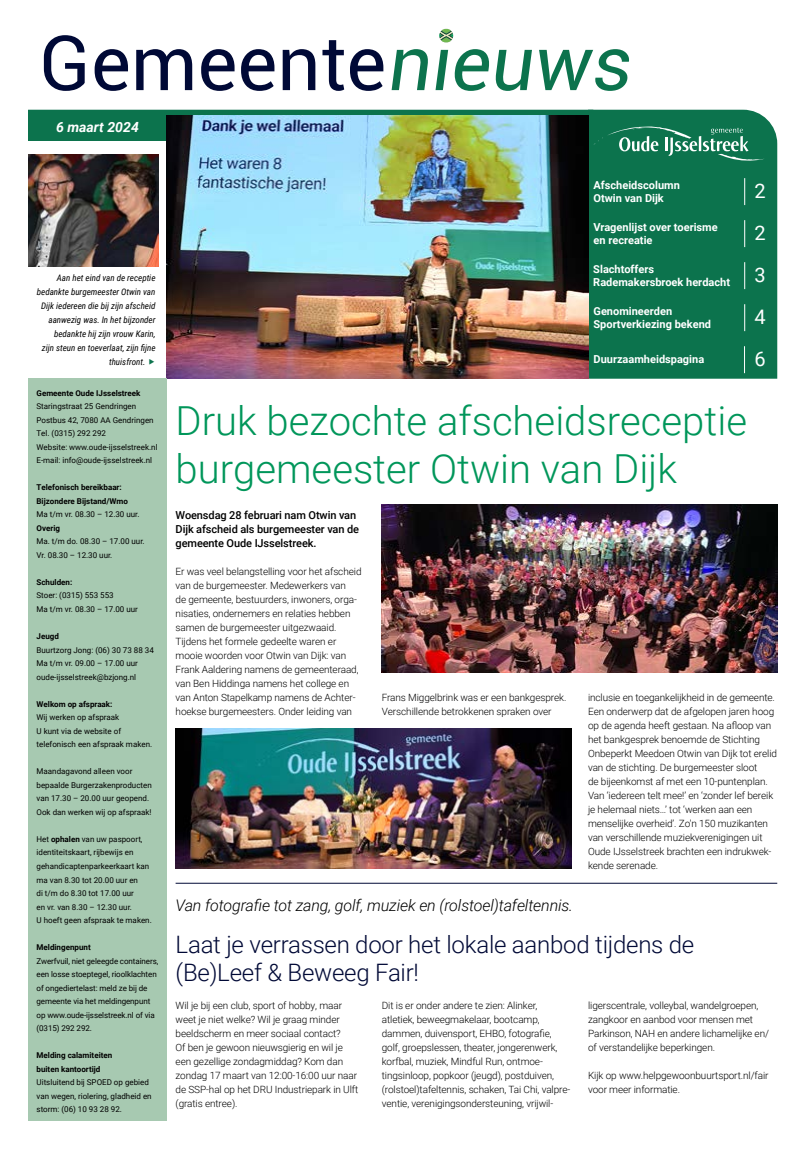
<style>
.page{position:relative;width:806px;height:1149px;background:#fff}
.page>*{position:absolute;margin:0;border:0;box-sizing:border-box;transform-origin:0 0}
.OIJ_hoofdkop_groen{font:300 40px/48px "Roboto";color:#00965a}
.OIJ_kop_klein{font:300 24px/28px "Roboto";letter-spacing:-.01em;color:#000936}
.OIJ_inhoudsopgave_cijfer{font:20px "Roboto";color:#fff}
.OIJ_chapeau{font:italic 300 16px "Roboto";letter-spacing:-.01em;color:#000}
.OIJ_datum{font:italic 700 14px "Roboto";color:#fff}
.OIJ_inhoudsopgave{font:700 11px "Roboto";color:#fff}
.OIJ_intro{font:500 11px/14px "Roboto";letter-spacing:-.01em;color:#000}
.OIJ_platte_tekst{font:300 10px/14px "Roboto";letter-spacing:-.01em;color:#000}
.OIJ_foto-bijschrift{font:italic 9px "Roboto Condensed";color:#000}
.OIJ_colofon_plat{font:8px/13.5px "Roboto";color:#000}
.OIJ_colofon_kopje{font:700 8px "Roboto";color:#000}
.s1{font-weight:700}
</style>
<div class="page">
<svg style="left:391px;top:49px;width:238px;height:42px"></svg>
<svg style="left:44px;top:35px;width:339px;height:56px"></svg>
<svg style="left:439px;top:29px;width:14px;height:14px"></svg>
<div style="left:28px;top:110px;width:565px;height:5px;background:#0c734d"></div>
<div style="left:28px;top:110px;width:139px;height:30px;background:#0c734d"></div>
<div style="left:587px;top:110px;width:189px;height:268px;background:#0c734d"></div>
<svg style="left:593px;top:126px;width:171px;height:35px;background:#308767"></svg>
<svg style="left:743px;top:220px;width:1px;height:27px"></svg>
<svg style="left:743px;top:178px;width:1px;height:27px"></svg>
<svg style="left:743px;top:346px;width:1px;height:27px"></svg>
<svg style="left:743px;top:262px;width:1px;height:27px"></svg>
<svg style="left:743px;top:304px;width:1px;height:27px"></svg>
<img style="left:167px;top:115px;width:420px;height:263px">
<img style="left:381px;top:504px;width:395px;height:168px">
<img style="left:28px;top:154px;width:130px;height:112px">
<img style="left:175px;top:728px;width:395px;height:140px">
<div style="left:28px;top:378px;width:139px;height:742px;background:#a7c9b1"></div>
<hr style="left:175px;top:882px;width:601px;height:1px;background:#000936">
<p class="OIJ_datum" style="left:56px;top:118px;width:84px">6 maart 2024</p>
<p class="OIJ_foto-bijschrift" style="left:57px;top:271px;width:100px">Aan het eind van de receptie</p>
<p class="OIJ_foto-bijschrift" style="left:37px;top:285px;width:120px">bedankte burgemeester Otwin van</p>
<p class="OIJ_foto-bijschrift" style="left:41px;top:299px;width:116px">Dijk iedereen die bij zijn afscheid</p>
<p class="OIJ_foto-bijschrift" style="left:48px;top:313px;width:108px">aanwezig was. In het bijzonder</p>
<p class="OIJ_foto-bijschrift" style="left:54px;top:327px;width:103px">bedankte hij zijn vrouw Karin,</p>
<p class="OIJ_foto-bijschrift" style="left:42px;top:341px;width:115px">zijn steun en toeverlaat, zijn fijne</p>
<p class="OIJ_foto-bijschrift" style="left:109px;top:355px;width:38px">thuisfront.</p>
<p class="OIJ_colofon_kopje" style="left:37px;top:387px;width:105px">Gemeente Oude IJsselstreek</p>
<p class="OIJ_colofon_plat" style="left:37px;top:399px;width:101px">Staringstraat 25 Gendringen</p>
<p class="OIJ_colofon_plat" style="left:37px;top:413px;width:119px">Postbus 42, 7080 AA Gendringen</p>
<p class="OIJ_colofon_plat" style="left:37px;top:426px;width:71px">Tel. (0315) 292 292</p>
<p class="OIJ_colofon_plat" style="left:37px;top:440px;width:122px">Website: www.oude-ijsselstreek.nl</p>
<p class="OIJ_colofon_plat" style="left:37px;top:453px;width:117px">E-mail: info@oude-ijsselstreek.nl</p>
<p class="OIJ_colofon_kopje" style="left:37px;top:482px;width:87px">Telefonisch bereikbaar:</p>
<p class="OIJ_colofon_kopje" style="left:37px;top:495px;width:93px">Bijzondere Bijstand/Wmo</p>
<p class="OIJ_colofon_plat" style="left:37px;top:507px;width:104px">Ma t/m vr. 08.30 – 12.30 uur.</p>
<p class="OIJ_colofon_kopje" style="left:37px;top:522px;width:25px">Overig</p>
<p class="OIJ_colofon_plat" style="left:37px;top:534px;width:109px">Ma. t/m do. 08.30 – 17.00 uur.</p>
<p class="OIJ_colofon_plat" style="left:37px;top:548px;width:77px">Vr. 08.30 – 12.30 uur.</p>
<p class="OIJ_colofon_kopje" style="left:37px;top:576px;width:37px">Schulden:</p>
<p class="OIJ_colofon_plat" style="left:37px;top:588px;width:79px">Stoer: (0315) 553 553</p>
<p class="OIJ_colofon_plat" style="left:37px;top:602px;width:103px">Ma t/m vr. 08.30 – 17.00 uur</p>
<p class="OIJ_colofon_kopje" style="left:37px;top:630px;width:24px">Jeugd</p>
<p class="OIJ_colofon_plat" style="left:37px;top:642px;width:119px">Buurtzorg Jong: (06) 30 73 88 34</p>
<p class="OIJ_colofon_plat" style="left:37px;top:656px;width:103px">Ma t/m vr. 09.00 – 17.00 uur</p>
<p class="OIJ_colofon_plat" style="left:37px;top:669px;width:101px">oude-ijsselstreek@bzjong.nl</p>
<p class="OIJ_colofon_kopje" style="left:37px;top:698px;width:77px">Welkom op afspraak:</p>
<p class="OIJ_colofon_plat" style="left:37px;top:710px;width:84px">Wij werken op afspraak</p>
<p class="OIJ_colofon_plat" style="left:37px;top:723px;width:86px">U kunt via de website of</p>
<p class="OIJ_colofon_plat" style="left:37px;top:737px;width:117px">telefonisch een afspraak maken.</p>
<p class="OIJ_colofon_plat" style="left:37px;top:764px;width:97px">Maandagavond alleen voor</p>
<p class="OIJ_colofon_plat" style="left:37px;top:778px;width:117px">bepaalde Burgerzakenproducten</p>
<p class="OIJ_colofon_plat" style="left:37px;top:791px;width:114px">van 17.30 – 20.00 uur geopend.</p>
<p class="OIJ_colofon_plat" style="left:37px;top:805px;width:116px">Ook dan werken wij op afspraak!</p>
<p class="OIJ_colofon_plat" style="left:37px;top:832px;width:107px">Het <span class="s1">ophalen</span> van uw paspoort,</p>
<p class="OIJ_colofon_plat" style="left:37px;top:845px;width:98px">identiteitskaart, rijbewijs en</p>
<p class="OIJ_colofon_plat" style="left:37px;top:859px;width:114px">gehandicaptenparkeerkaart kan</p>
<p class="OIJ_colofon_plat" style="left:37px;top:872px;width:103px">ma van 8.30 tot 20.00 uur en</p>
<p class="OIJ_colofon_plat" style="left:37px;top:886px;width:99px">di t/m do 8.30 tot 17.00 uur</p>
<p class="OIJ_colofon_plat" style="left:37px;top:899px;width:97px">en vr. van 8.30 – 12.30 uur.</p>
<p class="OIJ_colofon_plat" style="left:37px;top:913px;width:117px">U hoeft geen afspraak te maken.</p>
<p class="OIJ_colofon_kopje" style="left:37px;top:941px;width:56px">Meldingenpunt</p>
<p class="OIJ_colofon_plat" style="left:37px;top:953px;width:123px">Zwerfvuil, niet geleegde containers, een losse stoeptegel, rioolklachten of ongediertelast: meld ze bij de gemeente via het meldingenpunt op www.oude-ijsselstreek.nl of via (0315) 292 292.</p>
<p class="OIJ_colofon_kopje" style="left:37px;top:1049px;width:77px">Melding calamiteiten</p>
<p class="OIJ_colofon_kopje" style="left:37px;top:1063px;width:65px">buiten kantoortijd</p>
<p class="OIJ_colofon_plat" style="left:37px;top:1075px;width:114px">Uitsluitend bij SPOED op gebied</p>
<p class="OIJ_colofon_plat" style="left:37px;top:1088px;width:117px">van wegen, riolering, gladheid en</p>
<p class="OIJ_colofon_plat" style="left:37px;top:1102px;width:87px">storm: (06) 10 93 28 92.</p>
<p class="OIJ_inhoudsopgave" style="left:593px;top:177px;width:88px">Afscheidscolumn</p>
<p class="OIJ_inhoudsopgave" style="left:593px;top:190px;width:72px">Otwin van Dijk</p>
<p class="OIJ_inhoudsopgave_cijfer" style="left:754px;top:177px;width:13px">2</p>
<p class="OIJ_inhoudsopgave" style="left:593px;top:219px;width:126px">Vragenlijst over toerisme</p>
<p class="OIJ_inhoudsopgave" style="left:593px;top:232px;width:60px">en recreatie</p>
<p class="OIJ_inhoudsopgave_cijfer" style="left:754px;top:219px;width:13px">2</p>
<p class="OIJ_inhoudsopgave" style="left:593px;top:261px;width:62px">Slachtoffers</p>
<p class="OIJ_inhoudsopgave" style="left:593px;top:274px;width:138px">Rademakersbroek herdacht</p>
<p class="OIJ_inhoudsopgave" style="left:593px;top:303px;width:80px">Genomineerden</p>
<p class="OIJ_inhoudsopgave" style="left:593px;top:316px;width:119px">Sportverkiezing bekend</p>
<p class="OIJ_inhoudsopgave_cijfer" style="left:754px;top:261px;width:13px">3</p>
<p class="OIJ_inhoudsopgave_cijfer" style="left:754px;top:303px;width:13px">4</p>
<p class="OIJ_inhoudsopgave" style="left:593px;top:352px;width:112px">Duurzaamheidspagina</p>
<p class="OIJ_inhoudsopgave_cijfer" style="left:753px;top:345px;width:13px">6</p>
<h1 class="OIJ_hoofdkop_groen" style="left:175px;top:395px;width:572px">Druk bezochte afscheidsreceptie burgemeester Otwin van Dijk</h1>
<p class="OIJ_intro" style="left:175px;top:507px;width:185px">Woensdag 28 februari nam Otwin van<br>Dijk afscheid als burgemeester van de gemeente Oude IJsselstreek.</p>
<p class="OIJ_platte_tekst" style="left:175px;top:564px;width:187px">Er was veel belangstelling voor het afscheid van de burgemeester. Medewerkers van<br>de gemeente, bestuurders, inwoners, orga&shy;nisaties, ondernemers en relaties hebben samen de burgemeester uitgezwaaid.<br>Tijdens het formele gedeelte waren er mooie woorden voor Otwin van Dijk: van Frank Aaldering namens de gemeenteraad, van Ben Hiddinga namens het college en van Anton Stapelkamp namens de Achter&shy;hoekse burgemeesters. Onder leiding van</p>
<p class="OIJ_platte_tekst" style="left:381px;top:690px;width:186px">Frans Miggelbrink was er een bankgesprek.<br>Verschillende betrokkenen spraken over</p>
<p class="OIJ_platte_tekst" style="left:587px;top:690px;width:190px">inclusie en toegankelijkheid in de gemeente.<br>Een onderwerp dat de afgelopen jaren hoog op de agenda heeft gestaan. Na afloop van het bankgesprek benoemde de Stichting Onbeperkt Meedoen Otwin van Dijk tot erelid van de stichting. De burgemeester sloot<br>de bijeenkomst af met een 10-puntenplan.<br>Van ‘iedereen telt mee!’ en ‘zonder lef bereik je helemaal niets…’ tot ‘werken aan een menselijke overheid’. Zo’n 150 muzikanten van verschillende muziekverenigingen uit Oude IJsselstreek brachten een indrukwek&shy;kende serenade.</p>
<p class="OIJ_chapeau" style="left:175px;top:894px;width:399px">Van fotografie tot zang, golf, muziek en (rolstoel)tafeltennis.</p>
<h2 class="OIJ_kop_klein" style="left:175px;top:929px;width:520px">Laat je verrassen door het lokale aanbod tijdens de (Be)Leef &amp; Beweeg Fair!</h2>
<p class="OIJ_platte_tekst" style="left:175px;top:998px;width:184px">Wil je bij een club, sport of hobby, maar weet je niet welke? Wil je graag minder beeldscherm en meer sociaal contact?<br>Of ben je gewoon nieuwsgierig en wil je een gezellige zondagmiddag? Kom dan zondag 17 maart van 12:00-16:00 uur naar de SSP-hal op het DRU Industriepark in Ulft (gratis entree).</p>
<p class="OIJ_platte_tekst" style="left:381px;top:998px;width:190px">Dit is er onder andere te zien: Alinker, atletiek, beweegmakelaar, bootcamp, dammen, duivensport, EHBO, fotografie, golf, groepslessen, theater, jongerenwerk, korfbal, muziek, Mindful Run, ontmoe&shy;tingsinloop, popkoor (jeugd), postduiven, (rolstoel)tafeltennis, schaken, Tai Chi, valpre&shy;ventie, verenigingsondersteuning, vrijwil-</p>
<p class="OIJ_platte_tekst" style="left:587px;top:998px;width:182px">ligerscentrale, volleybal, wandelgroepen, zangkoor en aanbod voor mensen met Parkinson, NAH en andere lichamelijke en/ of verstandelijke beperkingen.</p>
<p class="OIJ_platte_tekst" style="left:587px;top:1068px;width:182px">Kijk op www.helpgewoonbuurtsport.nl/fair voor meer informatie.</p>
</div>
